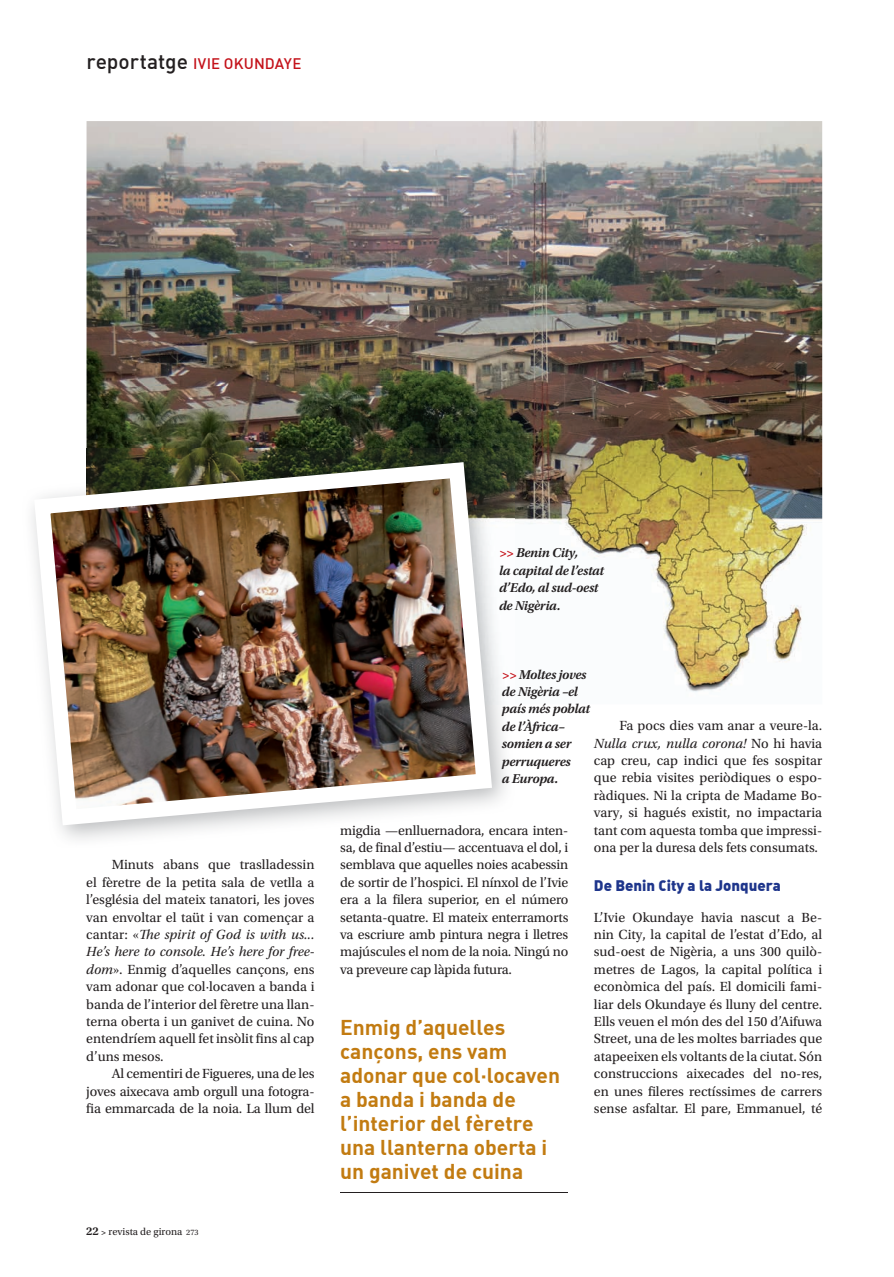
<style>
.page{position:relative;width:894px;height:1277px;background:#fff}
.page>*{position:absolute;margin:0;border:0;box-sizing:border-box;transform-origin:0 0}
.t1{font:21px/24px "DIN Bold";color:#c27b11}
.t2{font:15px "DIN Medium Alternate";letter-spacing:.005em;color:#c4121a}
.t3{font:15px "DIN Black Alternate";color:#1e358b}
.t4{font:13.95px/17.4px "Utopia Std";letter-spacing:-.005em;color:#231f20;text-align:justify}
.t5{font:italic 600 13.5px/17.4px "Utopia Std";letter-spacing:-.02em;color:#231f20}
.t6{font:10.5px "Utopia Std";color:#231f20}
.s1{font-size:21px;color:#231f20}
.s2{font-style:italic}
.s3{font-weight:600;font-size:12px}
.s4{font-weight:600;font-size:9px}
.s5{font-size:8.25px}
.s6{color:#c4121a}
</style>
<div class="page">
<hr style="left:340px;top:1192px;width:227px;height:1px;background:#231f20">
<img style="left:87px;top:121px;width:735px;height:571px">
<img style="left:32px;top:448px;width:474px;height:392px">
<img style="left:87px;top:448px;width:427px;height:256px">
<img style="left:34px;top:462px;width:458px;height:363px">
<p class="t2" style="left:86px;top:54px;width:216px"><span class="s1">reportatge</span> IVIE OKUNDAYE</p>
<p class="t4" style="left:86px;top:856px;width:230px;text-indent:26px">Minuts abans que traslladessin el fèretre de la petita sala de vetlla a l’església del mateix tanatori, les joves van envoltar el taüt i van començar a cantar: «<span class="s2">The spirit of God is with us...<br>He’s here to console. He’s here for free&shy;dom</span>». Enmig d’aquelles cançons, ens vam adonar que col·locaven a banda i banda de l’interior del fèretre una llan&shy;terna oberta i un ganivet de cuina. No entendríem aquell fet insòlit fins al cap d’uns mesos.</p>
<p class="t4" style="left:86px;top:1065px;width:230px;text-indent:26px">Al cementiri de Figueres, una de les joves aixecava amb orgull una fotogra&shy;fia emmarcada de la noia. La llum del</p>
<p class="t6" style="left:86px;top:1225px;width:114px"><span class="s3">22</span> <span class="s4">&gt;</span> revista de girona <span class="s5">273</span></p>
<p class="t5" style="left:499px;top:544px;width:107px"><span class="s6">&gt;&gt;</span> Benin City,<br>la capital de l’estat d’Edo, al sud-oest de Nigèria.</p>
<p class="t5" style="left:502px;top:666px;width:90px"><span class="s6">&gt;&gt;</span> Moltes joves de Nigèria –el país més poblat de l’Àfrica– somien a ser perruqueres<br>a Europa.</p>
<p class="t4" style="left:594px;top:717px;width:230px;text-indent:26px">Fa pocs dies vam anar a veure-la.<br><span class="s2">Nulla crux, nulla corona!</span> No hi havia cap creu, cap indici que fes sospitar que rebia visites periòdiques o espo&shy;ràdiques. Ni la cripta de Madame Bo&shy;vary, si hagués existit, no impactaria tant com aquesta tomba que impressi&shy;ona per la duresa dels fets consumats.</p>
<p class="t3" style="left:594px;top:876px;width:188px">De Benin City a la Jonquera</p>
<p class="t4" style="left:594px;top:908px;width:230px">L’Ivie Okundaye havia nascut a Be&shy;nin City, la capital de l’estat d’Edo, al sud-oest de Nigèria, a uns 300 quilò&shy;metres de Lagos, la capital política i econòmica del país. El domicili fami&shy;liar dels Okundaye és lluny del centre.<br>Ells veuen el món des del 150 d’Aifuwa Street, una de les moltes barriades que atapeeixen els voltants de la ciutat. Són construccions aixecades del no-res, en unes fileres rectíssimes de carrers sense asfaltar. El pare, Emmanuel, té</p>
<p class="t4" style="left:340px;top:821px;width:230px">migdia —enlluernadora, encara inten&shy;sa, de final d’estiu— accentuava el dol, i semblava que aquelles noies acabessin de sortir de l’hospici. El nínxol de l’Ivie era a la filera superior, en el número setanta-quatre. El mateix enterramorts va escriure amb pintura negra i lletres majúscules el nom de la noia. Ningú no va preveure cap làpida futura.</p>
<h1 class="t1" style="left:340px;top:1015px;width:221px">Enmig d’aquelles cançons, ens vam adonar que col·locaven a banda i banda de l’interior del fèretre una llanterna oberta i un ganivet de cuina</h1>
</div>
